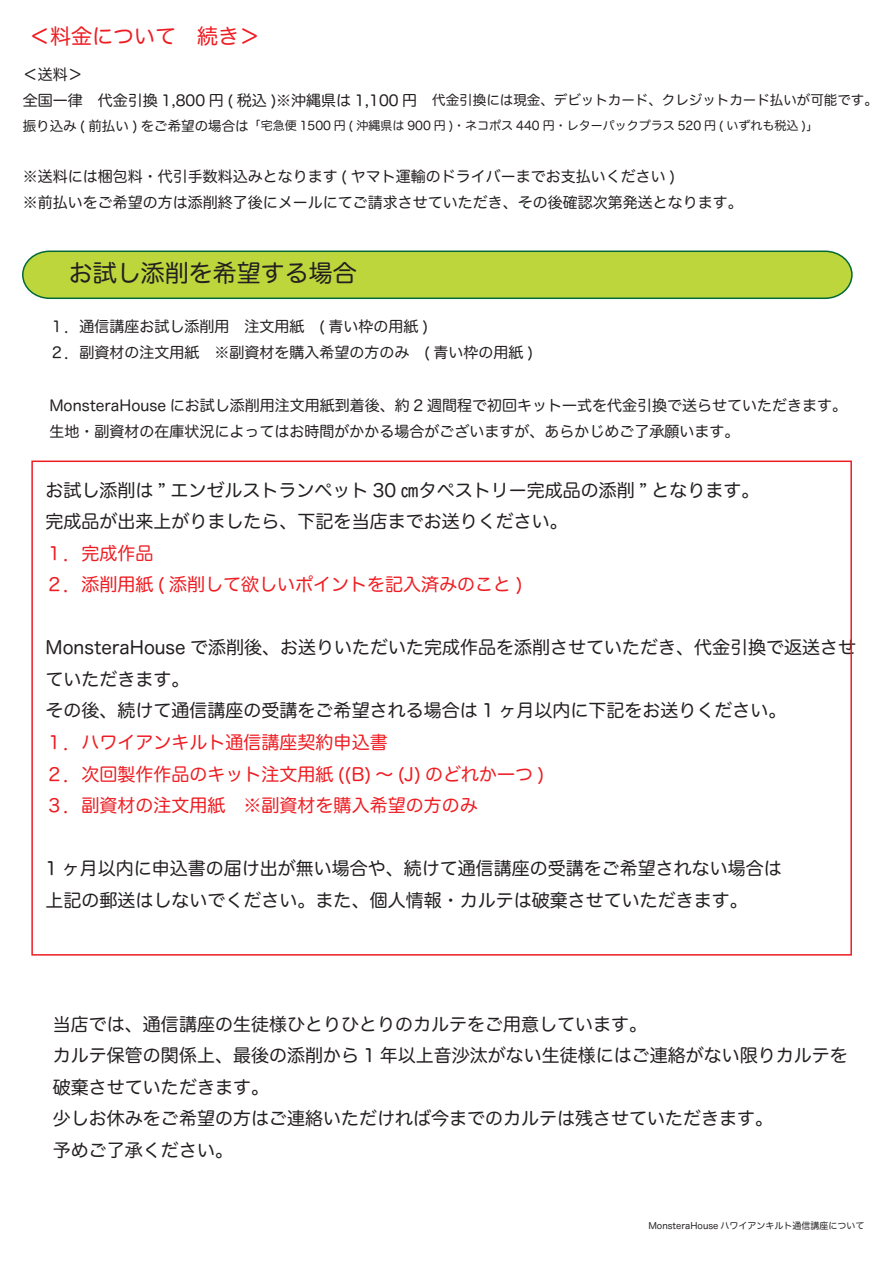
<style>
.page{position:relative;width:893px;height:1263px;background:#fff}
.page>*{position:absolute;margin:0;border:0;box-sizing:border-box;transform-origin:0 0}
.t1{font:24px "Hira Maru Pro W4";color:#231f20}
.t2{font:21px "Hira Maru Pro W4";color:#ee1d23}
.t3{font:18px/31.5px "Hira Maru Pro W4";color:#231f20}
.t4{font:18px/31.5px "Hira Maru Pro W4";color:#ee1d23}
.t5{font:15px/26.2px "Hira Maru Pro W4";color:#231f20}
.t6{font:13.5px "Hira Maru Pro W4";color:#231f20}
.t7{font:12px "Hira Maru Pro W4";color:#231f20}
.t8{font:9px "Hira Maru Pro W4";color:#231f20}
.s1{font-size:15px}
.s2{font-size:13.5px}
</style>
<div class="page">
<svg style="left:22px;top:250px;width:831px;height:49px;background:#b3d040"></svg>
<p class="t2" style="left:29px;top:18px;width:232px">＜料金について　続き＞</p>
<p class="t5" style="left:23px;top:60px;width:61px">＜送料＞</p>
<p class="t6" style="left:23px;top:88px;width:857px"><span class="s1">全国一律　代金引換 1,800 円 ( 税込 )※沖縄県は 1,100 円　</span>代金引換には現金、デビットカード、クレジットカード払いが可能です。</p>
<p class="t7" style="left:23px;top:115px;width:797px"><span class="s2">振り込み ( 前払い ) をご希望の場合は</span>「宅急便 1500 円 ( 沖縄県は 900 円 )・ネコポス 440 円・レターパックプラス 520 円 ( いずれも税込 )」</p>
<p class="t5" style="left:23px;top:162px;width:722px">※送料には梱包料・代引手数料込みとなります ( ヤマト運輸のドライバーまでお支払いください )<br>※前払いをご希望の方は添削終了後にメールにてご請求させていただき、その後確認次第発送となります。</p>
<h1 class="t1" style="left:69px;top:252px;width:290px">お試し添削を希望する場合</h1>
<p class="t5" style="left:49px;top:312px;width:485px">１．通信講座お試し添削用　注文用紙　( 青い枠の用紙 )<br>２．副資材の注文用紙　※副資材を購入希望の方のみ　( 青い枠の用紙 )</p>
<p class="t5" style="left:49px;top:391px;width:799px">MonsteraHouse にお試し添削用注文用紙到着後、約 2 週間程で初回キット一式を代金引換で送らせていただきます。生地・副資材の在庫状況によってはお時間がかかる場合がございますが、あらかじめご了承願います。</p>
<p class="t3" style="left:46px;top:473px;width:715px">お試し添削は ” エンゼルストランペット 30 ㎝タペストリー完成品の添削 ” となります。完成品が出来上がりましたら、下記を当店までお送りください。</p>
<p class="t4" style="left:46px;top:536px;width:478px">１．完成作品<br>２．添削用紙 ( 添削して欲しいポイントを記入済みのこと )</p>
<p class="t3" style="left:46px;top:631px;width:812px">MonsteraHouse で添削後、お送りいただいた完成作品を添削させていただき、代金引換で返送させていただきます。<br>その後、続けて通信講座の受講をご希望される場合は 1 ヶ月以内に下記をお送りください。</p>
<p class="t4" style="left:46px;top:725px;width:500px">１．ハワイアンキルト通信講座契約申込書<br>２．次回製作作品のキット注文用紙 ((B) ～ (J) のどれか一つ )<br>３．副資材の注文用紙　※副資材を購入希望の方のみ</p>
<p class="t3" style="left:46px;top:851px;width:738px">1 ヶ月以内に申込書の届け出が無い場合や、続けて通信講座の受講をご希望されない場合は上記の郵送はしないでください。また、個人情報・カルテは破棄させていただきます。</p>
<p class="t3" style="left:53px;top:1007px;width:796px">当店では、通信講座の生徒様ひとりひとりのカルテをご用意しています。<br>カルテ保管の関係上、最後の添削から 1 年以上音沙汰がない生徒様にはご連絡がない限りカルテを破棄させていただきます。<br>少しお休みをご希望の方はご連絡いただければ今までのカルテは残させていただきます。<br>予めご了承ください。</p>
<p class="t8" style="left:648px;top:1217px;width:218px">MonsteraHouse ハワイアンキルト通信講座について</p>
</div>
